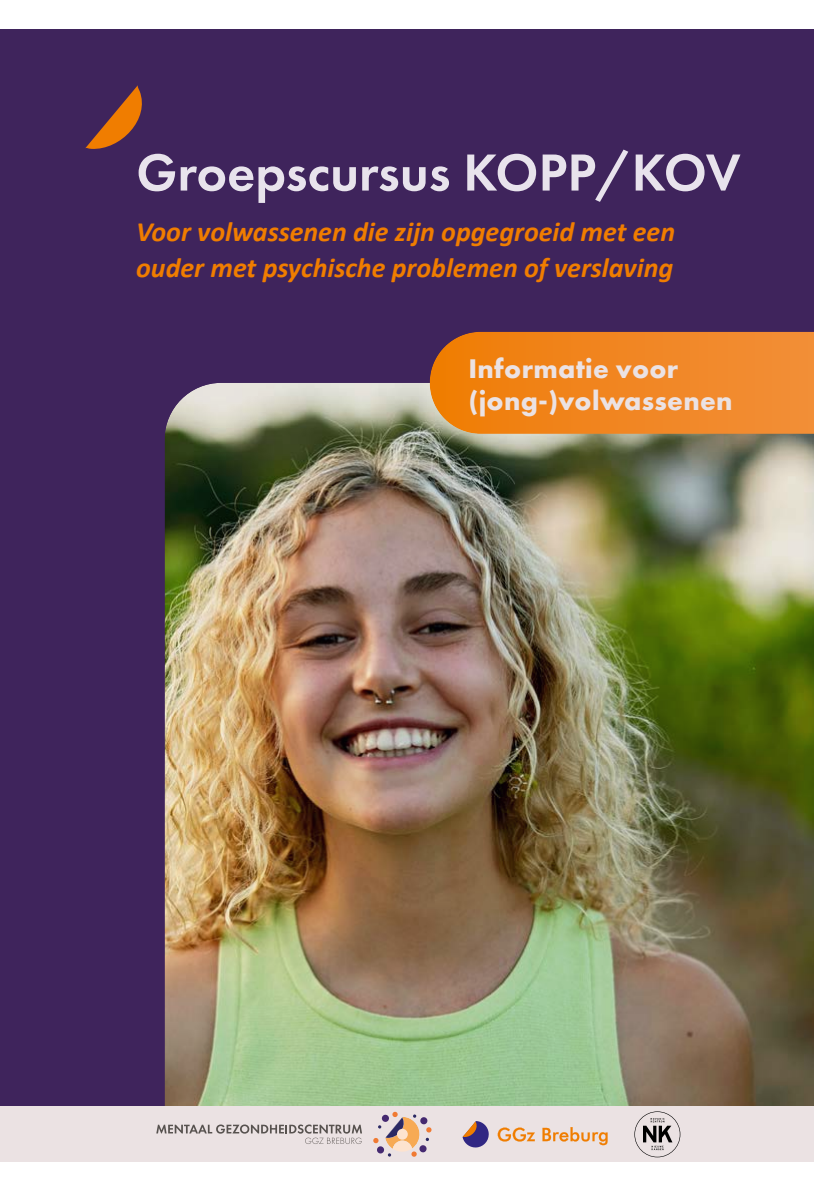
<style>
.page{position:relative;width:840px;height:1191px;background:#fff}
.page>*{position:absolute;margin:0;border:0;box-sizing:border-box;transform-origin:0 0}
.t1{font:600 54px "Futura PT";color:#e8e3ec}
.t2{font:italic 700 28px/36px "Calibri";color:#f07d00}
.t3{font:700 28px/32px "Futura PT";letter-spacing:.01em;color:#ebe2e3}
</style>
<div class="page">
<div style="left:0;top:0;width:839px;height:1134px;background:#3f245c"></div>
<img style="left:164px;top:383px;width:650px;height:723px">
<div style="left:0;top:1106px;width:839px;height:56px;background:#ebe2e3"></div>
<svg style="left:634px;top:1111px;width:46px;height:46px"></svg>
<svg style="left:85px;top:85px;width:57px;height:64px"></svg>
<svg style="left:373px;top:1111px;width:58px;height:46px"></svg>
<div style="left:397px;top:1128px;width:10px;height:11px;background:#fde3cf;border-radius:50%"></div>
<svg style="left:156px;top:1124px;width:206px;height:20px"></svg>
<svg style="left:429px;top:332px;width:385px;height:102px;background:#ed8523"></svg>
<svg style="left:497px;top:1127px;width:37px;height:14px"></svg>
<svg style="left:542px;top:1127px;width:65px;height:18px"></svg>
<svg style="left:462px;top:1121px;width:27px;height:27px"></svg>
<div style="left:0;top:0;width:839px;height:28px;background:#fff"></div>
<div style="left:814px;top:0;width:25px;height:1191px;background:#fff"></div>
<h1 class="t1" style="left:136px;top:150px;width:605px">Groepscursus KOPP/KOV</h1>
<p class="t2" style="left:136px;top:215px;width:540px">Voor volwassenen die zijn opgegroeid met een ouder met psychische problemen of verslaving</p>
<p class="t3" style="left:468px;top:354px;width:265px">Informatie voor (jong-)volwassenen</p>
</div>
